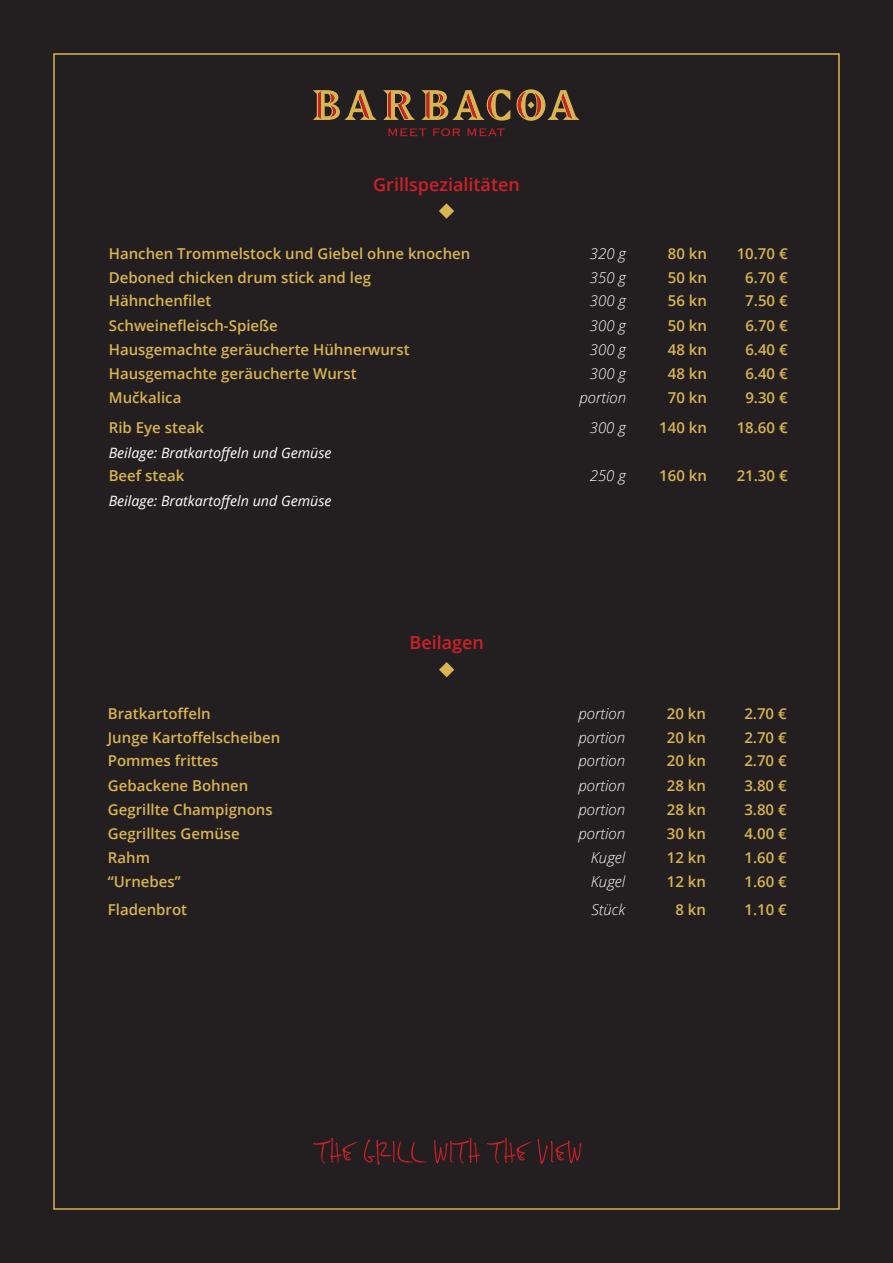
<style>
.page{position:relative;width:893px;height:1263px;background:#fff}
.page>*{position:absolute;margin:0;border:0;box-sizing:border-box;transform-origin:0 0}
.t1{font:600 18px "Open Sans";color:#d02028}
.t2{font:600 15px "Open Sans";color:#d9b451}
.t3{font:italic 300 15px "Open Sans";color:#fff}
.t4{font:italic 14.25px "Open Sans";color:#fff}
</style>
<div class="page">
<div style="left:0;top:0;width:893px;height:1262px;background:#231f20"></div>
<svg style="left:388px;top:128px;width:116px;height:8px"></svg>
<svg style="left:313px;top:89px;width:266px;height:32px"></svg>
<svg style="left:313px;top:1137px;width:269px;height:28px"></svg>
<svg style="left:439px;top:203px;width:15px;height:16px"></svg>
<svg style="left:439px;top:662px;width:15px;height:15px"></svg>
<p class="t1" style="left:373px;top:172px;width:148px">Grillspezialitäten</p>
<p class="t2" style="left:109px;top:243px;width:363px">Hanchen Trommelstock und Giebel ohne knochen</p>
<p class="t3" style="left:590px;top:243px;width:38px">320 g</p>
<p class="t2" style="left:668px;top:243px;width:41px">80 kn</p>
<p class="t2" style="left:737px;top:243px;width:52px">10.70 €</p>
<p class="t2" style="left:109px;top:267px;width:264px">Deboned chicken drum stick and leg</p>
<p class="t3" style="left:590px;top:267px;width:38px">350 g</p>
<p class="t2" style="left:668px;top:267px;width:41px">50 kn</p>
<p class="t2" style="left:745px;top:267px;width:44px">6.70 €</p>
<p class="t2" style="left:109px;top:291px;width:104px">Hähnchenfilet</p>
<p class="t3" style="left:590px;top:291px;width:38px">300 g</p>
<p class="t2" style="left:668px;top:291px;width:41px">56 kn</p>
<p class="t2" style="left:745px;top:291px;width:44px">7.50 €</p>
<p class="t2" style="left:109px;top:316px;width:171px">Schweinefleisch-Spieße</p>
<p class="t3" style="left:590px;top:315px;width:38px">300 g</p>
<p class="t2" style="left:668px;top:316px;width:41px">50 kn</p>
<p class="t2" style="left:745px;top:316px;width:44px">6.70 €</p>
<p class="t2" style="left:109px;top:339px;width:302px">Hausgemachte geräucherte Hühnerwurst</p>
<p class="t3" style="left:590px;top:339px;width:38px">300 g</p>
<p class="t2" style="left:668px;top:339px;width:41px">48 kn</p>
<p class="t2" style="left:745px;top:339px;width:44px">6.40 €</p>
<p class="t2" style="left:109px;top:363px;width:249px">Hausgemachte geräucherte Wurst</p>
<p class="t3" style="left:590px;top:363px;width:38px">300 g</p>
<p class="t2" style="left:668px;top:363px;width:41px">48 kn</p>
<p class="t2" style="left:745px;top:363px;width:44px">6.40 €</p>
<p class="t2" style="left:109px;top:387px;width:74px">Mučkalica</p>
<p class="t3" style="left:579px;top:387px;width:48px">portion</p>
<p class="t2" style="left:668px;top:387px;width:41px">70 kn</p>
<p class="t2" style="left:745px;top:387px;width:44px">9.30 €</p>
<p class="t2" style="left:109px;top:417px;width:97px">Rib Eye steak</p>
<p class="t4" style="left:109px;top:443px;width:224px">Beilage: Bratkartoffeln und Gemüse</p>
<p class="t3" style="left:590px;top:417px;width:38px">300 g</p>
<p class="t2" style="left:659px;top:417px;width:49px">140 kn</p>
<p class="t2" style="left:737px;top:417px;width:52px">18.60 €</p>
<p class="t2" style="left:109px;top:465px;width:77px">Beef steak</p>
<p class="t4" style="left:109px;top:491px;width:224px">Beilage: Bratkartoffeln und Gemüse</p>
<p class="t1" style="left:409px;top:630px;width:76px">Beilagen</p>
<p class="t3" style="left:590px;top:465px;width:38px">250 g</p>
<p class="t2" style="left:659px;top:465px;width:49px">160 kn</p>
<p class="t2" style="left:737px;top:465px;width:52px">21.30 €</p>
<p class="t2" style="left:108px;top:703px;width:105px">Bratkartoffeln</p>
<p class="t3" style="left:578px;top:703px;width:48px">portion</p>
<p class="t2" style="left:667px;top:703px;width:41px">20 kn</p>
<p class="t2" style="left:744px;top:703px;width:44px">2.70 €</p>
<p class="t2" style="left:108px;top:727px;width:174px">Junge Kartoffelscheiben</p>
<p class="t3" style="left:578px;top:727px;width:48px">portion</p>
<p class="t2" style="left:667px;top:727px;width:41px">20 kn</p>
<p class="t2" style="left:744px;top:727px;width:44px">2.70 €</p>
<p class="t2" style="left:108px;top:751px;width:112px">Pommes frittes</p>
<p class="t3" style="left:578px;top:751px;width:48px">portion</p>
<p class="t2" style="left:667px;top:751px;width:41px">20 kn</p>
<p class="t2" style="left:744px;top:751px;width:44px">2.70 €</p>
<p class="t2" style="left:108px;top:775px;width:142px">Gebackene Bohnen</p>
<p class="t3" style="left:578px;top:775px;width:48px">portion</p>
<p class="t2" style="left:667px;top:775px;width:41px">28 kn</p>
<p class="t2" style="left:744px;top:775px;width:44px">3.80 €</p>
<p class="t2" style="left:108px;top:799px;width:166px">Gegrillte Champignons</p>
<p class="t3" style="left:578px;top:799px;width:48px">portion</p>
<p class="t2" style="left:667px;top:799px;width:41px">28 kn</p>
<p class="t2" style="left:744px;top:799px;width:44px">3.80 €</p>
<p class="t2" style="left:108px;top:823px;width:133px">Gegrilltes Gemüse</p>
<p class="t3" style="left:578px;top:823px;width:48px">portion</p>
<p class="t2" style="left:667px;top:823px;width:41px">30 kn</p>
<p class="t2" style="left:744px;top:823px;width:44px">4.00 €</p>
<p class="t2" style="left:108px;top:847px;width:44px">Rahm</p>
<p class="t3" style="left:591px;top:847px;width:36px">Kugel</p>
<p class="t2" style="left:667px;top:847px;width:41px">12 kn</p>
<p class="t2" style="left:744px;top:847px;width:44px">1.60 €</p>
<p class="t2" style="left:108px;top:871px;width:74px">“Urnebes”</p>
<p class="t3" style="left:591px;top:871px;width:36px">Kugel</p>
<p class="t2" style="left:667px;top:871px;width:41px">12 kn</p>
<p class="t2" style="left:744px;top:871px;width:44px">1.60 €</p>
<p class="t2" style="left:108px;top:899px;width:81px">Fladenbrot</p>
<p class="t3" style="left:591px;top:899px;width:35px">Stück</p>
<p class="t2" style="left:675px;top:899px;width:32px">8 kn</p>
<p class="t2" style="left:744px;top:899px;width:44px">1.10 €</p>
</div>
